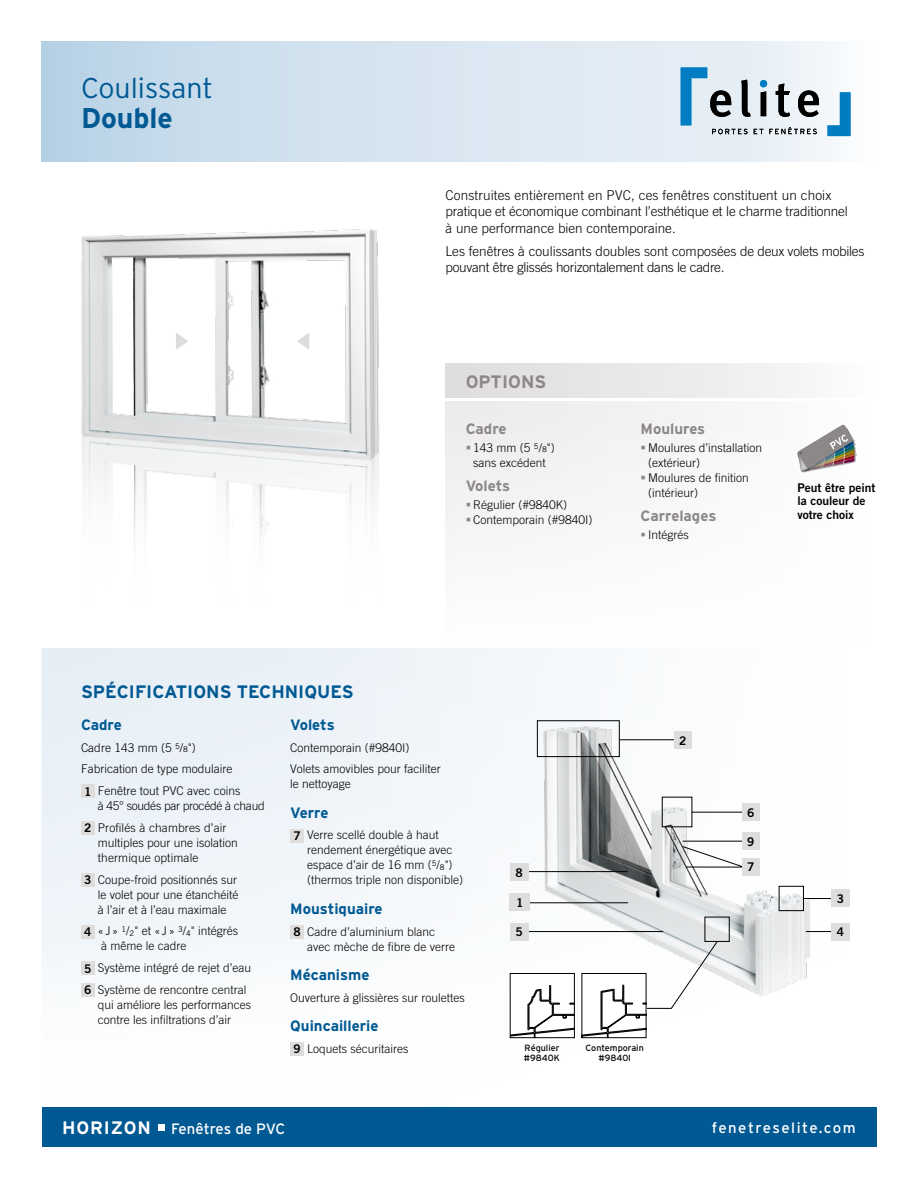
<style>
.page{position:relative;width:918px;height:1188px;background:#fff}
.page>*{position:absolute;margin:0;border:0;box-sizing:border-box;transform-origin:0 0}
.t1{font:300 28.5px "Interstate";color:#005993}
.t2{font:700 28.5px "Interstate";color:#005993}
.t3{font:700 18px "Interstate";color:#005993}
.t4{font:700 18px "Interstate";color:#8b8887}
.t5{font:700 15px "Interstate";color:#005993}
.t6{font:700 15px "Interstate";color:#8b8887}
.t7{font:15px "Interstate";letter-spacing:-.005em;color:#fff}
.t8{font:15px "Interstate";letter-spacing:.08em;color:#fff}
.t9{font:300 13.5px/16.5px "Trade Gothic";color:#000}
.t10{font:300 13.5px/16.5px "Trade Gothic";letter-spacing:-.02em;color:#000}
.t11{font:300 12px/15px "Trade Gothic";color:#000}
.t12{font:300 12px/21.8px "Trade Gothic";letter-spacing:-.025em;color:#000}
.t13{font:12px/13.5px "Trade Gothic Bold Two";color:#000}
.t14{font:9px/10.5px "Interstate";color:#000}
.s1{font-weight:400;font-size:7.8px}
.s2{font-family:"Trade Gothic Bold Two";font-weight:400}
.s3{font-weight:700;font-size:18px}
</style>
<div class="page">
<div style="left:42px;top:648px;width:834px;height:500px;background:linear-gradient(to right,#eef3f8,#fdfdfe)"></div>
<div style="left:42px;top:42px;width:834px;height:120px;background:linear-gradient(to right,#bdd5e7,#f3f7fa)"></div>
<div style="left:42px;top:1107px;width:834px;height:39px;background:#005993"></div>
<div style="left:446px;top:402px;width:430px;height:244px;background:#fafaf9"></div>
<div style="left:446px;top:363px;width:430px;height:34px;background:linear-gradient(to right,#dddbdb,#fbfbfb)"></div>
<div style="left:81px;top:785px;width:13px;height:13px;background:#dfdddc"></div>
<div style="left:81px;top:821px;width:13px;height:14px;background:#dfdddc"></div>
<div style="left:81px;top:873px;width:13px;height:14px;background:#dfdddc"></div>
<div style="left:81px;top:925px;width:13px;height:13px;background:#dfdddc"></div>
<div style="left:81px;top:962px;width:13px;height:13px;background:#dfdddc"></div>
<div style="left:81px;top:983px;width:13px;height:14px;background:#dfdddc"></div>
<div style="left:290px;top:829px;width:14px;height:13px;background:#dfdddc"></div>
<div style="left:290px;top:925px;width:14px;height:14px;background:#dfdddc"></div>
<div style="left:290px;top:1042px;width:14px;height:14px;background:#dfdddc"></div>
<img style="left:81px;top:229px;width:299px;height:315px">
<svg style="left:297px;top:332px;width:12px;height:18px"></svg>
<svg style="left:176px;top:332px;width:12px;height:18px"></svg>
<img style="left:526px;top:720px;width:298px;height:277px">
<hr style="left:620px;top:739px;width:55px;height:1px;background:#000">
<svg style="left:682px;top:846px;width:66px;height:22px"></svg>
<div style="left:674px;top:731px;width:18px;height:18px;background:#dfdddc"></div>
<div style="left:742px;top:858px;width:18px;height:17px;background:#dfdddc"></div>
<div style="left:537px;top:720px;width:83px;height:37px;border:1px solid #000"></div>
<hr style="left:806px;top:931px;width:39px;height:1px;background:#000">
<hr style="left:804px;top:898px;width:41px;height:1px;background:#000">
<div style="left:831px;top:923px;width:19px;height:17px;background:#dfdddc"></div>
<hr style="left:524px;top:871px;width:104px;height:1px;background:#000">
<hr style="left:683px;top:841px;width:65px;height:1px;background:#000">
<hr style="left:692px;top:812px;width:52px;height:1px;background:#000">
<hr style="left:519px;top:902px;width:109px;height:1px;background:#000">
<hr style="left:519px;top:931px;width:144px;height:1px;background:#000">
<div style="left:831px;top:890px;width:19px;height:17px;background:#dfdddc"></div>
<div style="left:779px;top:886px;width:25px;height:25px;border:1px solid #000"></div>
<div style="left:742px;top:832px;width:18px;height:18px;background:#dfdddc"></div>
<div style="left:742px;top:803px;width:18px;height:18px;background:#dfdddc"></div>
<div style="left:510px;top:893px;width:20px;height:18px;background:#dfdddc"></div>
<div style="left:510px;top:923px;width:18px;height:17px;background:#dfdddc"></div>
<div style="left:510px;top:863px;width:18px;height:18px;background:#dfdddc"></div>
<div style="left:705px;top:917px;width:25px;height:25px;border:1px solid #000"></div>
<svg style="left:798px;top:424px;width:57px;height:47px"></svg>
<div style="left:510px;top:973px;width:64px;height:65px;background:#fff"></div>
<svg style="left:512px;top:985px;width:61px;height:51px"></svg>
<div style="left:510px;top:973px;width:65px;height:65px;border:1px solid #000"></div>
<svg style="left:582px;top:941px;width:136px;height:97px"></svg>
<div style="left:582px;top:973px;width:64px;height:65px;border:1px solid #000"></div>
<svg style="left:158px;top:1125px;width:6px;height:6px"></svg>
<svg style="left:681px;top:68px;width:138px;height:66px;background:#acbdc9"></svg>
<svg style="left:828px;top:92px;width:22px;height:44px"></svg>
<svg style="left:467px;top:445px;width:3px;height:4px"></svg>
<h1 class="t1" style="left:81px;top:72px;width:134px">Coulissant</h1>
<h1 class="t2" style="left:81px;top:103px;width:93px">Double</h1>
<h2 class="t3" style="left:81px;top:681px;width:274px">SPÉCIFICATIONS TECHNIQUES</h2>
<p class="t9" style="left:446px;top:186px;width:404px">Construites entièrement en PVC, ces fenêtres constituent un choix pratique et économique combinant l’esthétique et le charme traditionnel à une performance bien contemporaine.</p>
<p class="t10" style="left:446px;top:243px;width:420px">Les fenêtres à coulissants doubles sont composées de deux volets mobiles pouvant être glissés horizontalement dans le cadre.</p>
<h2 class="t4" style="left:466px;top:371px;width:82px">OPTIONS</h2>
<p class="t6" style="left:466px;top:421px;width:42px">Cadre</p>
<p class="t11" style="left:473px;top:440px;width:83px">143 mm (5 <sup>5</sup>/<span class="s1">8</span>") sans excédent</p>
<p class="t6" style="left:466px;top:478px;width:46px">Volets</p>
<p class="t11" style="left:473px;top:497px;width:121px">Régulier (#9840K)<br>Contemporain (#9840I)</p>
<p class="t6" style="left:641px;top:421px;width:66px">Moulures</p>
<p class="t11" style="left:648px;top:440px;width:115px">Moulures d’installation (extérieur)<br>Moulures de finition (intérieur)</p>
<p class="t6" style="left:641px;top:508px;width:77px">Carrelages</p>
<p class="t11" style="left:648px;top:527px;width:42px">Intégrés</p>
<p class="t13" style="left:797px;top:481px;width:79px">Peut être peint la couleur de votre choix</p>
<p class="t5" style="left:81px;top:716px;width:42px">Cadre</p>
<p class="t11" style="left:81px;top:736px;width:161px;line-height:21.8px">Cadre 143 mm (5 <sup>5</sup>/<span class="s1">8</span>")<br>Fabrication de type modulaire<br><span class="s2">1</span> Fenêtre tout PVC avec coins</p>
<p class="t12" style="left:84px;top:795px;width:182px;text-indent:14px">à 45° soudés par procédé à chaud<br><span class="s2">2</span> Profilés à chambres d’air</p>
<p class="t11" style="left:98px;top:835px;width:142px">multiples pour une isolation thermique optimale</p>
<p class="t11" style="left:98px;top:872px;width:142px;text-align:justify;text-indent:-14px"><span class="s2">3</span> Coupe-froid positionnés sur le volet pour une étanchéité à l’air et à l’eau maximale</p>
<p class="t11" style="left:101px;top:923px;width:139px;text-indent:-17px"><span class="s2">4</span> «J » <sup>1</sup>/<span class="s1">2</span>" et «J » <sup>3</sup>/<span class="s1">4</span>" intégrés à même le cadre</p>
<p class="t11" style="left:84px;top:957px;width:169px;line-height:21.8px"><span class="s2">5</span> Système intégré de rejet d’eau<br><span class="s2">6</span> Système de rencontre central</p>
<p class="t11" style="left:98px;top:997px;width:155px">qui améliore les performances contre les infiltrations d’air</p>
<p class="t5" style="left:290px;top:716px;width:46px">Volets</p>
<p class="t11" style="left:290px;top:736px;width:152px;line-height:21.8px">Contemporain (#9840I)<br>Volets amovibles pour faciliter</p>
<p class="t11" style="left:290px;top:776px;width:62px">le nettoyage</p>
<p class="t5" style="left:290px;top:804px;width:40px">Verre</p>
<p class="t11" style="left:307px;top:828px;width:158px;text-indent:-14px"><span class="s2">7</span> Verre scellé double à haut rendement énergétique avec espace d’air de 16 mm (<sup>5</sup>/<span class="s1">8</span>") (thermos triple non disponible)</p>
<p class="t5" style="left:290px;top:900px;width:94px">Moustiquaire</p>
<p class="t11" style="left:307px;top:924px;width:150px;text-indent:-14px"><span class="s2">8</span> Cadre d’aluminium blanc avec mèche de fibre de verre</p>
<p class="t5" style="left:290px;top:966px;width:81px">Mécanisme</p>
<p class="t11" style="left:290px;top:990px;width:176px">Ouverture à glissières sur roulettes</p>
<p class="t5" style="left:290px;top:1017px;width:90px">Quincaillerie</p>
<p class="t11" style="left:293px;top:1041px;width:117px"><span class="s2">9</span> Loquets sécuritaires</p>
<p class="t13" style="left:679px;top:734px;width:9px">2</p>
<p class="t13" style="left:515px;top:866px;width:9px">8</p>
<p class="t13" style="left:516px;top:895px;width:9px">1</p>
<p class="t13" style="left:515px;top:925px;width:9px">5</p>
<p class="t14" style="left:524px;top:1042px;width:38px">Régulier #9840K</p>
<p class="t14" style="left:586px;top:1042px;width:60px;text-align:center">Contemporain #9840I</p>
<p class="t13" style="left:747px;top:806px;width:9px">6</p>
<p class="t13" style="left:747px;top:835px;width:9px">9</p>
<p class="t13" style="left:747px;top:860px;width:9px">7</p>
<p class="t13" style="left:837px;top:892px;width:9px">3</p>
<p class="t13" style="left:837px;top:925px;width:9px">4</p>
<p class="t7" style="left:62px;top:1120px;width:225px"><span class="s3">HORIZON</span> Fenêtres de PVC</p>
<p class="t8" style="left:712px;top:1119px;width:146px">fenetreselite.com</p>
</div>
